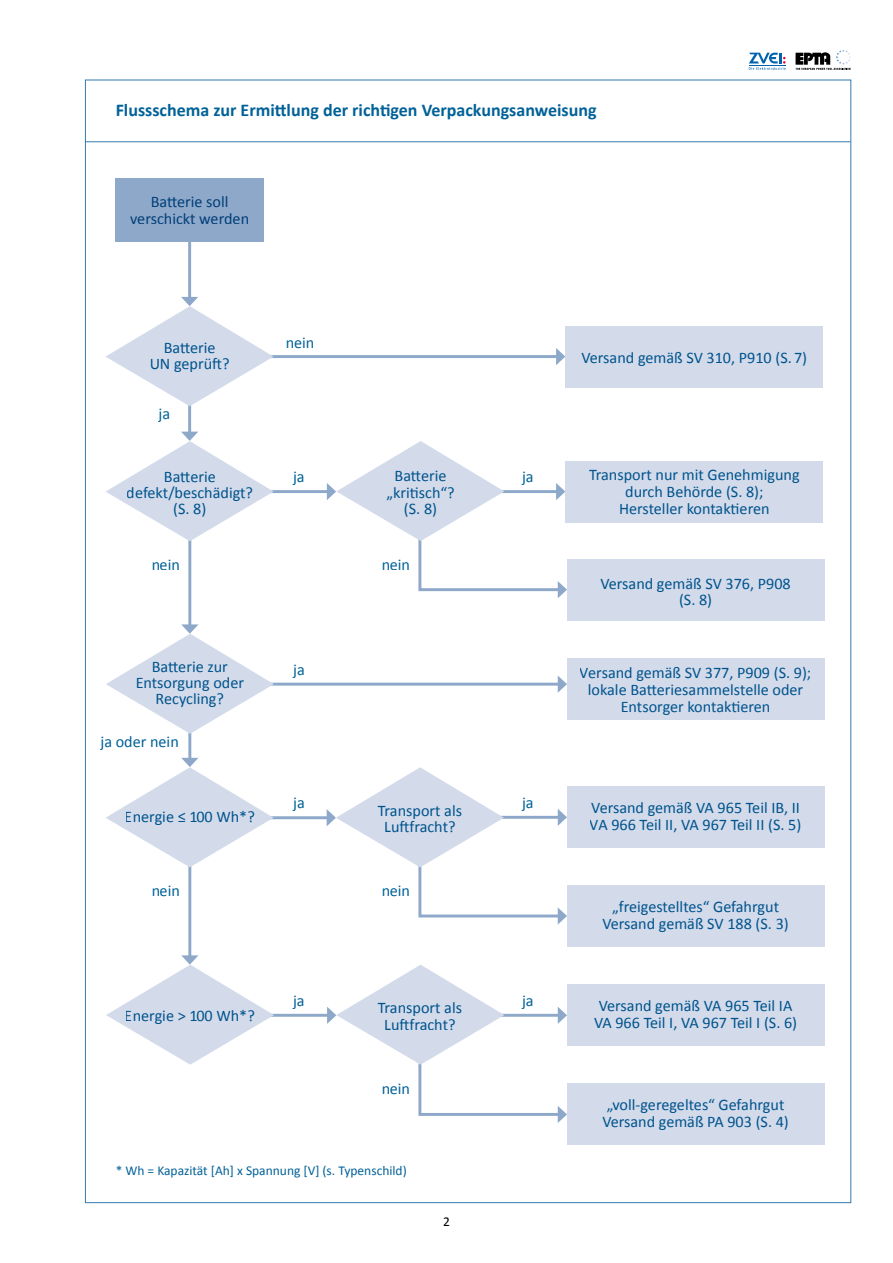
<style>
.page{position:relative;width:893px;height:1263px;background:#fff}
.page>*{position:absolute;margin:0;border:0;box-sizing:border-box;transform-origin:0 0}
.t1{font:700 18px "Calibri";color:#006198}
.t2{font:16.2px/16.2px "Calibri";color:#006198;text-align:center}
.t3{font:13.5px "Calibri";color:#006198}
.t4{font:13.5px "Calibri";color:#000}
</style>
<div class="page">
<svg style="left:795px;top:49px;width:56px;height:21px"></svg>
<svg style="left:749px;top:53px;width:37px;height:17px"></svg>
<hr style="left:269px;top:355px;width:290px;height:3px;background:#8ea8ca">
<svg style="left:556px;top:348px;width:9px;height:17px"></svg>
<div style="left:116px;top:178px;width:148px;height:64px;background:#8ea8ca"></div>
<hr style="left:188px;top:227px;width:3px;height:72px;background:#8ea8ca">
<hr style="left:188px;top:351px;width:3px;height:83px;background:#8ea8ca">
<svg style="left:106px;top:297px;width:168px;height:109px"></svg>
<div style="left:566px;top:326px;width:257px;height:61px;background:#d3dbeb"></div>
<hr style="left:85px;top:141px;width:765px;height:1px;background:#337bb1">
<hr style="left:188px;top:861px;width:3px;height:97px;background:#8ea8ca">
<hr style="left:188px;top:537px;width:3px;height:90px;background:#8ea8ca">
<hr style="left:188px;top:731px;width:3px;height:29px;background:#8ea8ca">
<div style="left:566px;top:461px;width:257px;height:61px;background:#d3dbeb"></div>
<div style="left:567px;top:560px;width:257px;height:61px;background:#d3dbeb"></div>
<hr style="left:260px;top:683px;width:300px;height:3px;background:#8ea8ca">
<svg style="left:558px;top:676px;width:9px;height:17px"></svg>
<svg style="left:106px;top:624px;width:168px;height:110px"></svg>
<div style="left:567px;top:659px;width:257px;height:61px;background:#d3dbeb"></div>
<hr style="left:259px;top:816px;width:70px;height:3px;background:#8ea8ca">
<svg style="left:106px;top:758px;width:168px;height:109px"></svg>
<svg style="left:327px;top:767px;width:240px;height:158px"></svg>
<div style="left:567px;top:787px;width:257px;height:61px;background:#d3dbeb"></div>
<div style="left:567px;top:885px;width:257px;height:62px;background:#d3dbeb"></div>
<hr style="left:259px;top:1014px;width:71px;height:3px;background:#8ea8ca">
<svg style="left:106px;top:955px;width:168px;height:110px"></svg>
<svg style="left:327px;top:965px;width:240px;height:158px"></svg>
<div style="left:567px;top:985px;width:257px;height:61px;background:#d3dbeb"></div>
<div style="left:567px;top:1083px;width:257px;height:62px;background:#d3dbeb"></div>
<hr style="left:257px;top:490px;width:72px;height:3px;background:#8ea8ca">
<svg style="left:327px;top:441px;width:240px;height:157px"></svg>
<svg style="left:106px;top:432px;width:168px;height:109px"></svg>
<p class="t1" style="left:116px;top:99px;width:482px">Flussschema zur Ermittlung der richtigen Verpackungsanweisung</p>
<p class="t2" style="left:130px;top:194px;width:121px">Batterie soll verschickt werden</p>
<p class="t2" style="left:286px;top:335px;width:30px">nein</p>
<p class="t2" style="left:150px;top:340px;width:82px">Batterie<br>UN geprüft?</p>
<p class="t2" style="left:581px;top:349px;width:227px">Versand gemäß SV 310, P910 (S. 7)</p>
<p class="t2" style="left:159px;top:406px;width:13px">ja</p>
<p class="t2" style="left:127px;top:468px;width:128px">Batterie defekt/beschädigt? (S. 8)</p>
<p class="t2" style="left:151px;top:556px;width:30px">nein</p>
<p class="t2" style="left:293px;top:469px;width:13px">ja</p>
<p class="t2" style="left:395px;top:468px;width:53px">Batterie</p>
<p class="t2" style="left:522px;top:469px;width:13px">ja</p>
<p class="t2" style="left:386px;top:484px;width:70px">„kritisch“? (S. 8)</p>
<p class="t2" style="left:381px;top:556px;width:30px">nein</p>
<p class="t2" style="left:589px;top:466px;width:212px;line-height:17px">Transport nur mit Genehmigung durch Behörde (S. 8);<br>Hersteller kontaktieren</p>
<p class="t2" style="left:600px;top:575px;width:192px;line-height:17px">Versand gemäß SV 376, P908 (S. 8)</p>
<p class="t2" style="left:136px;top:658px;width:110px">Batterie zur<br>Entsorgung oder<br>Recycling?</p>
<p class="t2" style="left:580px;top:664px;width:233px;line-height:17px">Versand gemäß SV 377, P909 (S. 9); lokale Batteriesammelstelle oder<br>Entsorger kontaktieren</p>
<p class="t2" style="left:293px;top:661px;width:13px">ja</p>
<p class="t2" style="left:100px;top:734px;width:80px">ja oder nein</p>
<p class="t2" style="left:522px;top:794px;width:13px">ja</p>
<p class="t2" style="left:293px;top:795px;width:13px">ja</p>
<p class="t2" style="left:125px;top:808px;width:131px">Energie ≤ 100 Wh*?</p>
<p class="t2" style="left:378px;top:803px;width:86px">Transport als<br>Luftfracht?</p>
<p class="t2" style="left:590px;top:798px;width:213px;line-height:17.7px;text-align:left">Versand gemäß VA 965 Teil IB, II<br>VA 966 Teil II, VA 967 Teil II (S. 5)</p>
<p class="t2" style="left:151px;top:883px;width:30px">nein</p>
<p class="t2" style="left:381px;top:883px;width:30px">nein</p>
<p class="t2" style="left:602px;top:897px;width:188px;line-height:17.7px">„freigestelltes“ Gefahrgut<br>Versand gemäß SV 188 (S. 3)</p>
<p class="t2" style="left:293px;top:992px;width:13px">ja</p>
<p class="t2" style="left:522px;top:993px;width:13px">ja</p>
<p class="t2" style="left:125px;top:1007px;width:131px">Energie &gt; 100 Wh*?</p>
<p class="t2" style="left:378px;top:1000px;width:86px">Transport als<br>Luftfracht?</p>
<p class="t2" style="left:594px;top:996px;width:205px;line-height:17.7px;text-align:left">Versand gemäß VA 965 Teil IA<br>VA 966 Teil I, VA 967 Teil I (S. 6)</p>
<p class="t2" style="left:381px;top:1080px;width:30px">nein</p>
<p class="t3" style="left:116px;top:1162px;width:293px">* Wh = Kapazität [Ah] x Spannung [V] (s. Typenschild)</p>
<p class="t4" style="left:443px;top:1213px;width:8px">2</p>
<p class="t2" style="left:602px;top:1095px;width:188px;line-height:17.7px;text-align:left">„voll-geregeltes“ Gefahrgut<br>Versand gemäß PA 903 (S. 4)</p>
</div>
